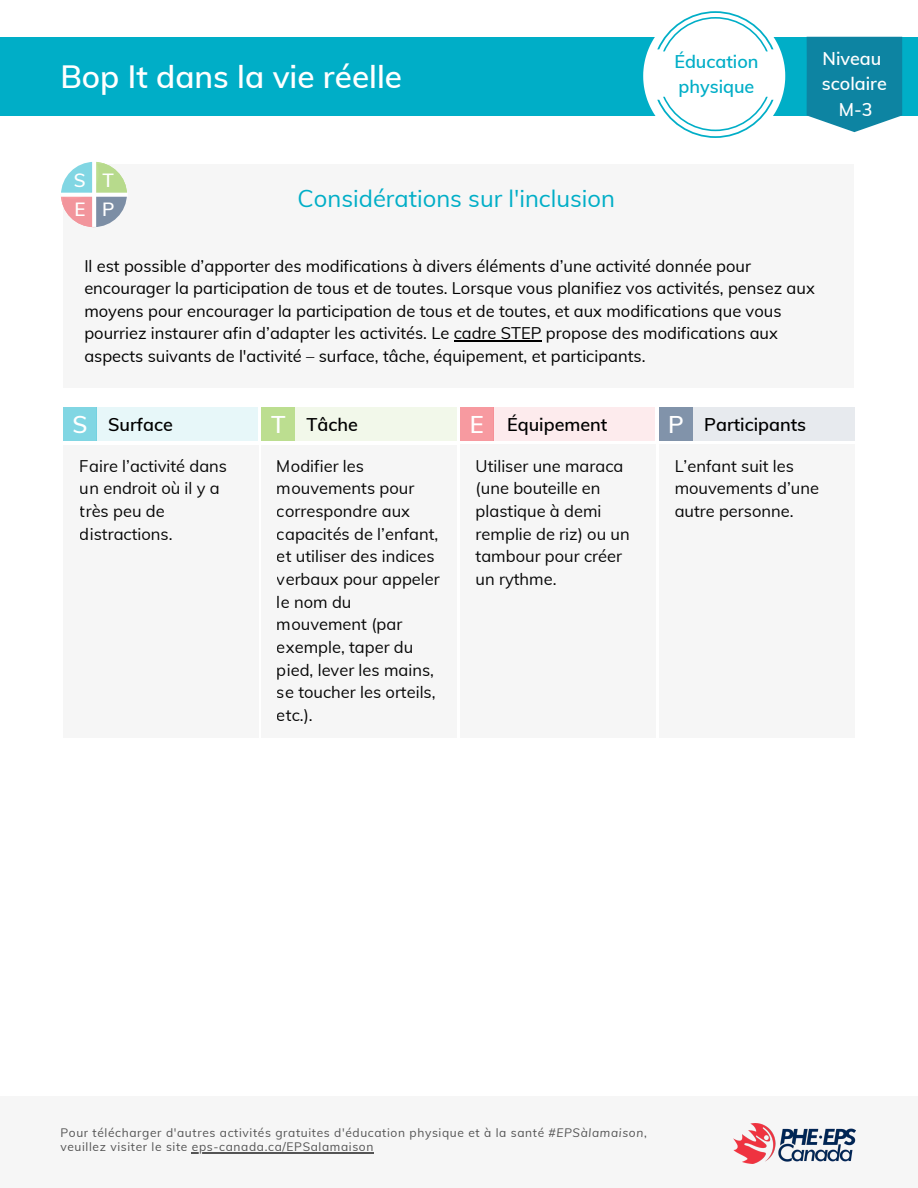
<style>
.page{position:relative;width:918px;height:1188px;background:#fff}
.page>*{position:absolute;margin:0;border:0;box-sizing:border-box;transform-origin:0 0}
.t1{font:600 31.5px "Muli";color:#fff}
.t2{font:23.7px "Muli";color:#00aec7}
.t3{font:600 23.7px "Muli";color:#fff}
.t4{font:600 18.75px/28.8px "Muli";color:#fff}
.t5{font:600 18px "Muli";color:#000}
.t6{font:600 18px/25px "Muli";color:#00aec7}
.t7{font:600 18px/25.5px "Muli";color:#fff;text-align:center}
.t8{font:16.5px/22.6px "Muli";color:#000}
.t9{font:12px/14.1px "Muli";letter-spacing:.055em;color:#545454}
.s1{font-style:italic}
</style>
<div class="page">
<div style="left:0;top:1096px;width:918px;height:92px;background:#f6f6f6"></div>
<img style="left:734px;top:1123px;width:121px;height:41px">
<div style="left:0;top:37px;width:918px;height:79px;background:#00aec7"></div>
<svg style="left:643px;top:11px;width:142px;height:127px"></svg>
<svg style="left:807px;top:37px;width:95px;height:95px;background:#218ea9"></svg>
<hr style="left:192px;top:1152px;width:182px;height:1px;background:#545454">
<div style="left:63px;top:164px;width:790px;height:224px;background:#f6f6f6"></div>
<svg style="left:61px;top:161px;width:66px;height:66px"></svg>
<div style="left:97px;top:407px;width:161px;height:34px;background:#e7f7f9"></div>
<div style="left:63px;top:446px;width:195px;height:292px;background:#f6f6f6"></div>
<div style="left:261px;top:446px;width:196px;height:292px;background:#f6f6f6"></div>
<div style="left:494px;top:407px;width:161px;height:34px;background:#fdebed"></div>
<div style="left:460px;top:444px;width:195px;height:294px;background:#f6f6f6"></div>
<div style="left:659px;top:444px;width:195px;height:294px;background:#f6f6f6"></div>
<div style="left:63px;top:407px;width:34px;height:34px;background:#81d6e3"></div>
<div style="left:261px;top:407px;width:34px;height:34px;background:#bcde90"></div>
<div style="left:460px;top:407px;width:34px;height:34px;background:#f79aa0"></div>
<div style="left:659px;top:407px;width:34px;height:34px;background:#8193aa"></div>
<hr style="left:454px;top:340px;width:88px;height:2px;background:#000">
<div style="left:295px;top:407px;width:161px;height:34px;background:#f2f8ea"></div>
<div style="left:693px;top:407px;width:161px;height:34px;background:#e7eaee"></div>
<h1 class="t1" style="left:60px;top:56px;width:343px">Bop It dans la vie réelle</h1>
<p class="t6" style="left:674px;top:49px;width:86px">Éducation physique</p>
<p class="t7" style="left:822px;top:45px;width:66px">Niveau scolaire<br>M-3</p>
<p class="t4" style="left:74px;top:166px;width:42px">S T<br>E P</p>
<h2 class="t2" style="left:298px;top:183px;width:319px">Considérations sur l'inclusion</h2>
<p class="t8" style="left:84px;top:254px;width:732px">Il est possible d’apporter des modifications à divers éléments d’une activité donnée pour encourager la participation de tous et de toutes. Lorsque vous planifiez vos activités, pensez aux moyens pour encourager la participation de tous et de toutes, et aux modifications que vous pourriez instaurer afin d’adapter les activités. Le cadre STEP propose des modifications aux aspects suivants de l'activité – surface, tâche, équipement, et participants.</p>
<p class="t5" style="left:108px;top:413px;width:66px">Surface</p>
<p class="t5" style="left:307px;top:413px;width:53px">Tâche</p>
<p class="t5" style="left:507px;top:413px;width:102px">Équipement</p>
<p class="t5" style="left:704px;top:413px;width:104px">Participants</p>
<p class="t8" style="left:277px;top:454px;width:164px">Modifier les mouvements pour correspondre aux capacités de l’enfant, et utiliser des indices verbaux pour appeler le nom du mouvement (par exemple, taper du pied, lever les mains, se toucher les orteils, etc.).</p>
<p class="t8" style="left:476px;top:454px;width:156px">Utiliser une maraca (une bouteille en plastique à demi remplie de riz) ou un tambour pour créer un rythme.</p>
<p class="t8" style="left:675px;top:454px;width:146px">L’enfant suit les mouvements d’une autre personne.</p>
<h2 class="t3" style="left:73px;top:409px;width:17px">S</h2>
<h2 class="t3" style="left:271px;top:409px;width:16px">T</h2>
<h2 class="t3" style="left:470px;top:409px;width:16px">E</h2>
<h2 class="t3" style="left:668px;top:409px;width:17px">P</h2>
<p class="t8" style="left:80px;top:454px;width:149px">Faire l’activité dans un endroit où il y a très peu de distractions.</p>
<p class="t9" style="left:60px;top:1125px;width:588px">Pour télécharger d'autres activités gratuites d'éducation physique et à la santé <span class="s1">#EPSàlamaison</span>, veuillez visiter le site eps-canada.ca/EPSalamaison</p>
</div>
